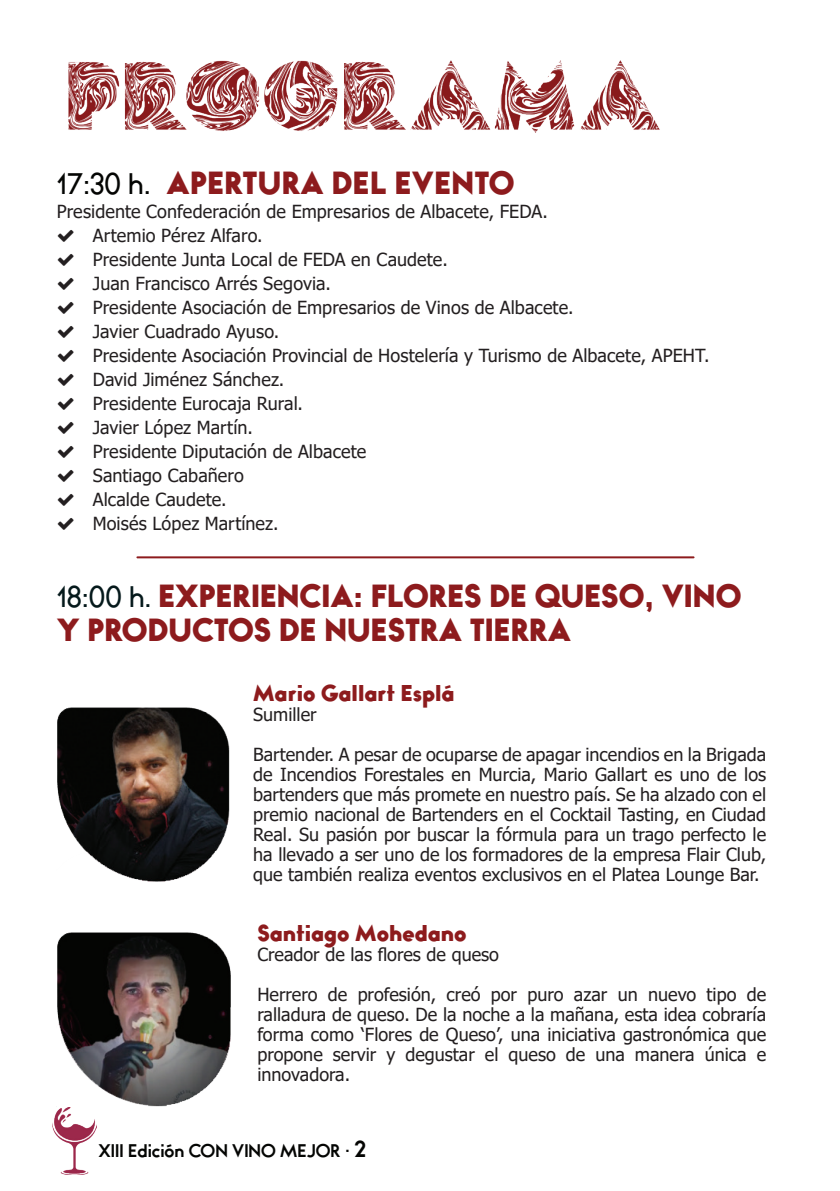
<style>
.page{position:relative;width:840px;height:1191px;background:#fff}
.page>*{position:absolute;margin:0;border:0;box-sizing:border-box;transform-origin:0 0}
.t1{font:900 28px/33.6px "Bambino";color:#8d1b1d}
.t2{font:900 20px "Bambino";color:#8d1b1d}
.t3{font:18px/24px "Tahoma";letter-spacing:.005em;color:#231f20;text-align:justify}
.t4{font:700 16px "Bambino";color:#040503}
.s1{font-weight:400;font-size:26px;color:#040503}
.s2{font-weight:400;font-size:26px;color:#05191b}
.s3{font-size:20px}
</style>
<div class="page">
<img style="left:52px;top:1110px;width:44px;height:64px">
<img style="left:57px;top:707px;width:173px;height:175px">
<img style="left:57px;top:932px;width:174px;height:178px">
<hr style="left:137px;top:556px;width:556px;height:2px;background:#8d1b1d">
<img style="left:68px;top:60px;width:592px;height:73px">
<h1 class="t1" style="left:57px;top:167px;width:459px"><span class="s1">17:30 h.</span> APERTURA DEL EVENTO</h1>
<p class="t3" style="left:93px;top:200px;width:618px;text-align:left;text-indent:-36px">Presidente Confederación de Empresarios de Albacete, FEDA.<br>Artemio Pérez Alfaro.<br>Presidente Junta Local de FEDA en Caudete.<br>Juan Francisco Arrés Segovia.<br>Presidente Asociación de Empresarios de Vinos de Albacete.<br>Javier Cuadrado Ayuso.<br>Presidente Asociación Provincial de Hostelería y Turismo de Albacete, APEHT.<br>David Jiménez Sánchez.<br>Presidente Eurocaja Rural.<br>Javier López Martín.<br>Presidente Diputación de Albacete<br>Santiago Cabañero<br>Alcalde Caudete.<br>Moisés López Martínez.</p>
<h1 class="t1" style="left:57px;top:580px;width:685px"><span class="s2">18:00 h.</span> EXPERIENCIA: FLORES DE QUESO, VINO<br>Y PRODUCTOS DE NUESTRA TIERRA</h1>
<p class="t2" style="left:253px;top:682px;width:203px">Mario Gallart Esplá</p>
<p class="t3" style="left:253px;top:703px;width:65px">Sumiller</p>
<p class="t3" style="left:253px;top:745px;width:514px;line-height:20px">Bartender. A pesar de ocuparse de apagar incendios en la Brigada de Incendios Forestales en Murcia, Mario Gallart es uno de los bartenders que más promete en nuestro país. Se ha alzado con el premio nacional de Bartenders en el Cocktail Tasting, en Ciudad Real. Su pasión por buscar la fórmula para un trago perfecto le ha llevado a ser uno de los formadores de la empresa Flair Club, que también realiza eventos exclusivos en el Platea Lounge Bar.</p>
<p class="t2" style="left:257px;top:922px;width:210px">Santiago Mohedano</p>
<p class="t3" style="left:257px;top:943px;width:243px">Creador de las flores de queso</p>
<p class="t3" style="left:257px;top:985px;width:510px;line-height:20px">Herrero de profesión, creó por puro azar un nuevo tipo de ralladura de queso. De la noche a la mañana, esta idea cobraría forma como ‘Flores de Queso’, una iniciativa gastronómica que propone servir y degustar el queso de una manera única e innovadora.</p>
<p class="t4" style="left:99px;top:1142px;width:269px">XIII Edición CON VINO MEJOR · <span class="s3">2</span></p>
</div>
